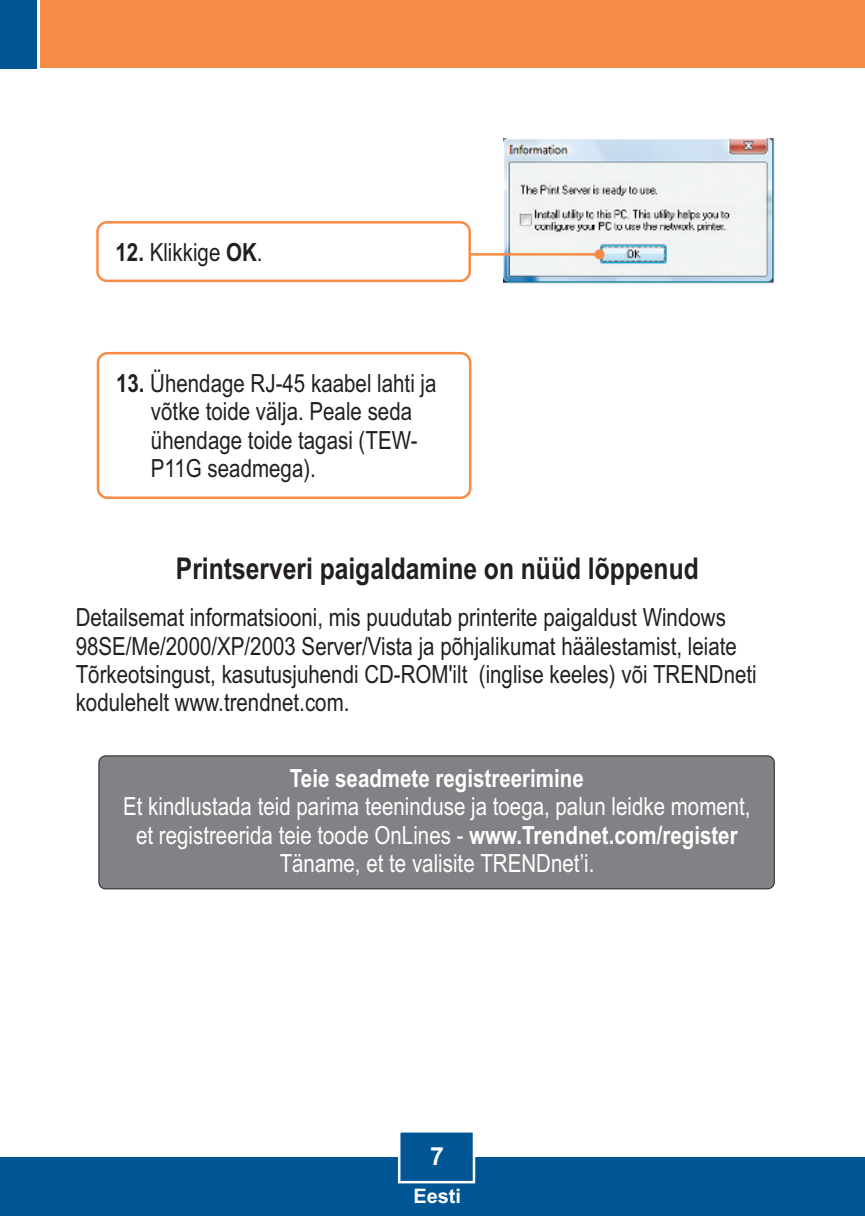
<style>
.page{position:relative;width:865px;height:1216px;background:#fff}
.page>*{position:absolute;margin:0;border:0;box-sizing:border-box;transform-origin:0 0}
.t1{font:700 30px "Arial Narrow";color:#231f20}
.t2{font:25px/28.2px "Arial Narrow";color:#231f20}
.t3{font:25px/28.5px "Arial Narrow";color:#fff;text-align:center}
.t4{font:700 25px "Arial Narrow";color:#fff}
.t5{font:700 25px "Arial";color:#fff}
.t6{font:700 20px "Arial";color:#fff}
.s1{font-weight:700}
</style>
<div class="page">
<img style="left:503px;top:139px;width:270px;height:145px">
<div style="left:0;top:1157px;width:864px;height:59px;background:#005595"></div>
<div style="left:40px;top:0;width:824px;height:68px;background:#f68c45"></div>
<div style="left:0;top:0;width:37px;height:68px;background:#005595"></div>
<svg style="left:397px;top:1132px;width:79px;height:52px"></svg>
<svg style="left:470px;top:249px;width:134px;height:10px"></svg>
<div style="left:97px;top:352px;width:374px;height:147px;background:#fff;border:3px solid #f68c45;border-radius:9px"></div>
<div style="left:96px;top:221px;width:374px;height:61px;background:#fff;border:3px solid #f68c45;border-radius:9px"></div>
<div style="left:99px;top:756px;width:675px;height:133px;background:#808285;border:1px solid #231f20;border-radius:7px"></div>
<p class="t2" style="left:115px;top:240px;width:148px"><span class="s1">12.</span> Klikkige <span class="s1">OK</span>.</p>
<p class="t2" style="left:151px;top:371px;width:287px;text-indent:-35px"><span class="s1">13.</span> Ühendage RJ-45 kaabel lahti ja võtke toide välja. Peale seda ühendage toide tagasi (TEW-<br>P11G seadmega).</p>
<p class="t1" style="left:176px;top:557px;width:524px">Printserveri paigaldamine on nüüd lõppenud</p>
<p class="t2" style="left:76px;top:606px;width:682px">Detailsemat informatsiooni, mis puudutab printerite paigaldust Windows 98SE/Me/2000/XP/2003 Server/Vista ja põhjalikumat häälestamist, leiate Tõrkeotsingust, kasutusjuhendi CD-ROM'ilt (inglise keeles) või TRENDneti kodulehelt www.trendnet.com.</p>
<p class="t4" style="left:290px;top:769px;width:295px">Teie seadmete registreerimine</p>
<p class="t3" style="left:123px;top:794px;width:628px">Et kindlustada teid parima teeninduse ja toega, palun leidke moment, et registreerida teie toode OnLines - <span class="s1">www.Trendnet.com/register<br></span>Täname, et te valisite TRENDnet’i.</p>
<p class="t5" style="left:430px;top:1147px;width:15px">7</p>
<p class="t6" style="left:413px;top:1188px;width:49px">Eesti</p>
</div>
